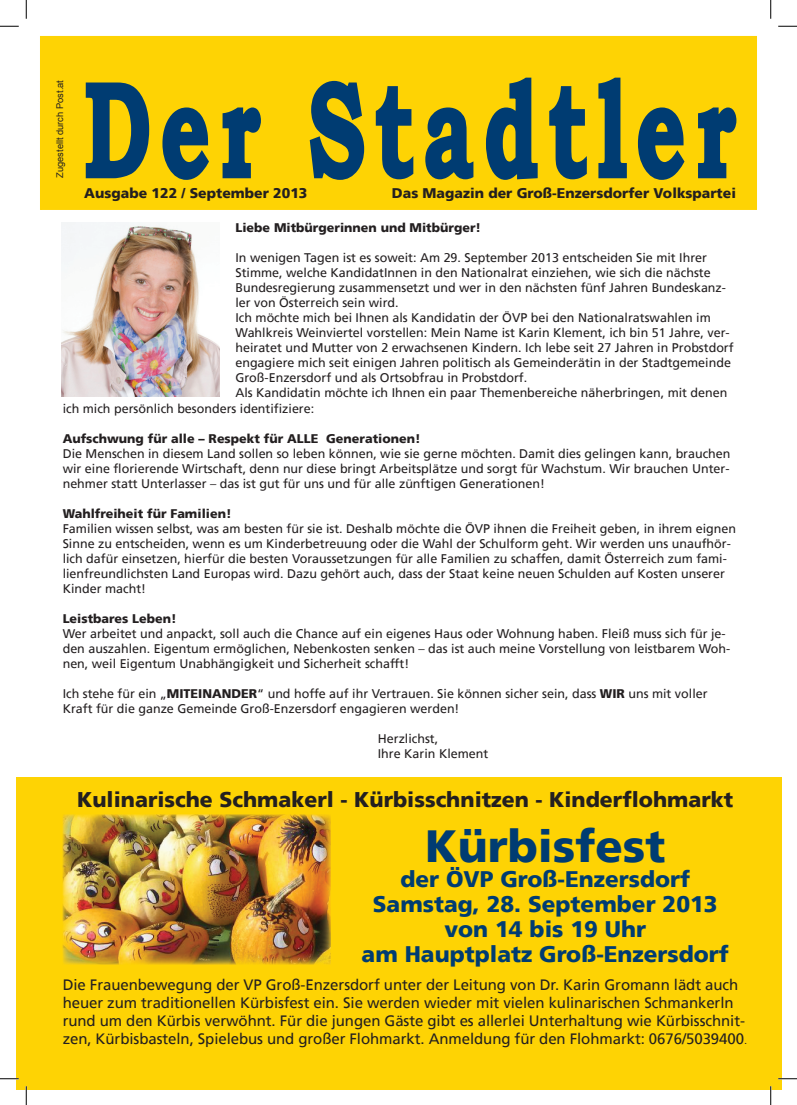
<style>
.page{position:relative;width:797px;height:1105px;background:#fff}
.page>*{position:absolute;margin:0;border:0;box-sizing:border-box;transform-origin:0 0}
.t1{font:700 137.12px "Bookman Old Style";letter-spacing:.11em;color:#003c72;scale:.63 1}
.t2{font:900 45px "Frutiger";color:#003c72}
.t3{font:900 22.5px/25px "Frutiger";color:#003c72;text-align:center}
.t4{font:900 21.25px "Frutiger";color:#231f20}
.t5{font:15px/18px "Frutiger";letter-spacing:-.005em;color:#231f20}
.t6{font:900 14px "Frutiger";color:#231f20}
.t7{font:12.5px/15px "Frutiger";color:#231f20}
.t8{font:900 12.5px "Frutiger";color:#231f20}
.t9{font:9.38px "Arial";color:#231f20}
.s1{font-weight:900}
.s2{font-weight:300;font-size:13.75px}
</style>
<div class="page">
<div style="left:16px;top:777px;width:765px;height:312px;background:#fed304"></div>
<div style="left:40px;top:36px;width:717px;height:174px;background:#fed304"></div>
<svg style="left:85px;top:82px;width:65px;height:97px"></svg>
<svg style="left:162px;top:107px;width:47px;height:73px"></svg>
<svg style="left:222px;top:107px;width:39px;height:72px"></svg>
<svg style="left:309px;top:80px;width:56px;height:100px"></svg>
<svg style="left:375px;top:86px;width:39px;height:94px"></svg>
<svg style="left:425px;top:107px;width:49px;height:73px"></svg>
<svg style="left:486px;top:77px;width:52px;height:103px"></svg>
<svg style="left:549px;top:86px;width:38px;height:94px"></svg>
<svg style="left:598px;top:77px;width:29px;height:102px"></svg>
<svg style="left:637px;top:107px;width:48px;height:73px"></svg>
<svg style="left:698px;top:107px;width:39px;height:72px"></svg>
<img style="left:62px;top:223px;width:157px;height:174px">
<img style="left:63px;top:815px;width:268px;height:149px">
<svg style="left:0;top:25px;width:19px;height:2px"></svg>
<svg style="left:778px;top:25px;width:19px;height:2px"></svg>
<svg style="left:0;top:1078px;width:19px;height:1px"></svg>
<svg style="left:778px;top:1078px;width:19px;height:1px"></svg>
<svg style="left:25px;top:0;width:2px;height:19px"></svg>
<svg style="left:25px;top:1086px;width:2px;height:19px"></svg>
<svg style="left:770px;top:0;width:1px;height:19px"></svg>
<svg style="left:770px;top:1086px;width:1px;height:19px"></svg>
<p class="t9" style="left:54px;top:178px;width:99px;rotate:-90deg">Zugestellt durch Post.at</p>
<h1 class="t1" style="left:84px;top:31px;width:1035px">Der Stadtler</h1>
<p class="t6" style="left:84px;top:185px;width:225px">Ausgabe 122 / September 2013</p>
<p class="t6" style="left:392px;top:185px;width:345px">Das Magazin der Groß-Enzersdorfer Volkspartei</p>
<p class="t8" style="left:235px;top:220px;width:247px">Liebe Mitbürgerinnen und Mitbürger!</p>
<p class="t7" style="left:235px;top:250px;width:473px">In wenigen Tagen ist es soweit: Am 29. September 2013 entscheiden Sie mit Ihrer</p>
<p class="t7" style="left:235px;top:265px;width:477px">Stimme, welche KandidatInnen in den Nationalrat einziehen, wie sich die nächste</p>
<p class="t7" style="left:235px;top:280px;width:492px">Bundesregierung zusammensetzt und wer in den nächsten fünf Jahren Bundeskanz-</p>
<p class="t7" style="left:235px;top:295px;width:165px">ler von Österreich sein wird.</p>
<p class="t7" style="left:235px;top:310px;width:477px">Ich möchte mich bei Ihnen als Kandidatin der ÖVP bei den Nationalratswahlen im</p>
<p class="t7" style="left:235px;top:325px;width:496px">Wahlkreis Weinviertel vorstellen: Mein Name ist Karin Klement, ich bin 51 Jahre, ver-</p>
<p class="t7" style="left:235px;top:340px;width:500px">heiratet und Mutter von 2 erwachsenen Kindern. Ich lebe seit 27 Jahren in Probstdorf</p>
<p class="t7" style="left:235px;top:355px;width:497px">engagiere mich seit einigen Jahren politisch als Gemeinderätin in der Stadtgemeinde</p>
<p class="t7" style="left:235px;top:370px;width:293px">Groß-Enzersdorf und als Ortsobfrau in Probstdorf.</p>
<p class="t7" style="left:235px;top:385px;width:493px">Als Kandidatin möchte ich Ihnen ein paar Themenbereiche näherbringen, mit denen</p>
<p class="t7" style="left:63px;top:401px;width:253px">ich mich persönlich besonders identifiziere:</p>
<p class="t8" style="left:63px;top:431px;width:359px">Aufschwung für alle – Respekt für ALLE Generationen!</p>
<p class="t7" style="left:63px;top:446px;width:669px;text-align:justify">Die Menschen in diesem Land sollen so leben können, wie sie gerne möchten. Damit dies gelingen kann, brauchen wir eine florierende Wirtschaft, denn nur diese bringt Arbeitsplätze und sorgt für Wachstum. Wir brauchen Unter&shy;nehmer statt Unterlasser – das ist gut für uns und für alle zünftigen Generationen!</p>
<p class="t8" style="left:63px;top:506px;width:170px">Wahlfreiheit für Familien!</p>
<p class="t7" style="left:63px;top:521px;width:675px">Familien wissen selbst, was am besten für sie ist. Deshalb möchte die ÖVP ihnen die Freiheit geben, in ihrem eignen Sinne zu entscheiden, wenn es um Kinderbetreuung oder die Wahl der Schulform geht. Wir werden uns unaufhör&shy;lich dafür einsetzen, hierfür die besten Voraussetzungen für alle Familien zu schaffen, damit Österreich zum fami&shy;lienfreundlichsten Land Europas wird. Dazu gehört auch, dass der Staat keine neuen Schulden auf Kosten unserer Kinder macht!</p>
<p class="t8" style="left:63px;top:611px;width:116px">Leistbares Leben!</p>
<p class="t7" style="left:63px;top:626px;width:669px">Wer arbeitet und anpackt, soll auch die Chance auf ein eigenes Haus oder Wohnung haben. Fleiß muss sich für je&shy;den auszahlen. Eigentum ermöglichen, Nebenkosten senken – das ist auch meine Vorstellung von leistbarem Woh&shy;nen, weil Eigentum Unabhängigkeit und Sicherheit schafft!</p>
<p class="t7" style="left:63px;top:686px;width:646px">Ich stehe für ein „<span class="s1">MITEINANDER</span>“ und hoffe auf ihr Vertrauen. Sie können sicher sein, dass <span class="s1">WIR</span> uns mit voller<br>Kraft für die ganze Gemeinde Groß-Enzersdorf engagieren werden!</p>
<p class="t7" style="left:378px;top:731px;width:112px">Herzlichst,<br>Ihre Karin Klement</p>
<h3 class="t4" style="left:77px;top:786px;width:657px">Kulinarische Schmakerl - Kürbisschnitzen - Kinderflohmarkt</h3>
<h2 class="t2" style="left:425px;top:819px;width:242px">Kürbisfest</h2>
<h3 class="t3" style="left:361px;top:866px;width:369px">der ÖVP Groß-Enzersdorf<br>Samstag, 28. September 2013 von 14 bis 19 Uhr<br>am Hauptplatz Groß-Enzersdorf</h3>
<p class="t5" style="left:63px;top:976px;width:686px">Die Frauenbewegung der VP Groß-Enzersdorf unter der Leitung von Dr. Karin Gromann lädt auch heuer zum traditionellen Kürbisfest ein. Sie werden wieder mit vielen kulinarischen Schmankerln rund um den Kürbis verwöhnt. Für die jungen Gäste gibt es allerlei Unterhaltung wie Kürbisschnit&shy;zen, Kürbisbasteln, Spielebus und großer Flohmarkt. Anmeldung für den Flohmarkt: 0676/5039400<span class="s2">.</span></p>
</div>
